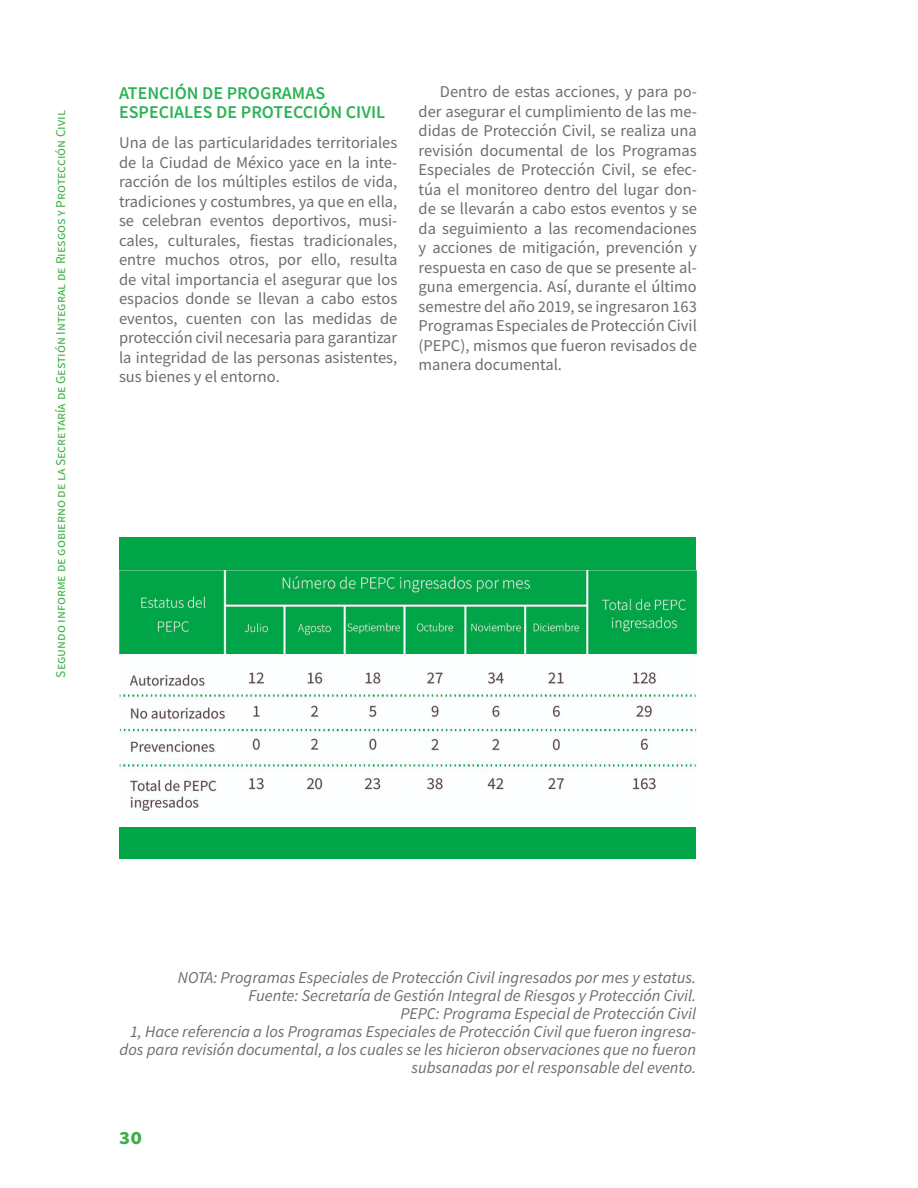
<style>
.page{position:relative;width:918px;height:1188px;background:#fff}
.page>*{position:absolute;margin:0;border:0;box-sizing:border-box;transform-origin:0 0}
.t1{font:700 22.5px "Source Sans Pro";color:#40ae49}
.Heading_2{font:600 18px/19.5px "Source Sans Pro";color:#2ab355}
.Heading_2-2{font:16.5px/19.5px "Source Sans Pro";color:#6c6d70;text-align:justify}
.Normal1{font:italic 16.5px/18px "Source Sans Pro";color:#6c6d70;text-align:right}
.t2{font:13.5px "Source Sans Pro";color:#40ae49}
</style>
<div class="page">
<div style="left:120px;top:537px;width:576px;height:322px;background:#00a547"></div>
<img style="left:120px;top:570px;width:576px;height:256px">
<div style="left:216px;top:736px;width:11px;height:17px;background:#fff"></div>
<p class="t2" style="left:52px;top:678px;width:569px;rotate:-90deg">Segundo informe de gobierno de la Secretaría de Gestión Integral de Riesgos y Protección Civil</p>
<p class="Heading_2" style="left:119px;top:83px;width:268px">ATENCIÓN DE PROGRAMAS<br>ESPECIALES DE PROTECCIÓN CIVIL</p>
<p class="Heading_2-2" style="left:119px;top:133px;width:280px">Una de las particularidades territoriales de la Ciudad de México yace en la inte&shy;racción de los múltiples estilos de vida, tradiciones y costumbres, ya que en ella, se celebran eventos deportivos, musi&shy;cales, culturales, fiestas tradicionales, entre muchos otros, por ello, resulta de vital importancia el asegurar que los espacios donde se llevan a cabo estos eventos, cuenten con las medidas de protección civil necesaria para garantizar la integridad de las personas asistentes, sus bienes y el entorno.</p>
<p class="Heading_2-2" style="left:419px;top:82px;width:280px;text-indent:21px">Dentro de estas acciones, y para po&shy;der asegurar el cumplimiento de las me&shy;didas de Protección Civil, se realiza una revisión documental de los Programas Especiales de Protección Civil, se efec&shy;túa el monitoreo dentro del lugar don&shy;de se llevarán a cabo estos eventos y se da seguimiento a las recomendaciones y acciones de mitigación, prevención y respuesta en caso de que se presente al&shy;guna emergencia. Así, durante el último semestre del año 2019, se ingresaron 163<br>Programas Especiales de Protección Civil (PEPC), mismos que fueron revisados de manera documental.</p>
<p class="Normal1" style="left:178px;top:969px;width:520px">NOTA: Programas Especiales de Protección Civil ingresados por mes y estatus.</p>
<p class="Normal1" style="left:249px;top:987px;width:449px">Fuente: Secretaría de Gestión Integral de Riesgos y Protección Civil.</p>
<p class="Normal1" style="left:400px;top:1005px;width:297px">PEPC: Programa Especial de Protección Civil</p>
<p class="Normal1" style="left:120px;top:1023px;width:578px">1, Hace referencia a los Programas Especiales de Protección Civil que fueron ingresa&shy;dos para revisión documental, a los cuales se les hicieron observaciones que no fueron subsanadas por el responsable del evento.</p>
<h1 class="t1" style="left:119px;top:1122px;width:25px">30</h1>
</div>
